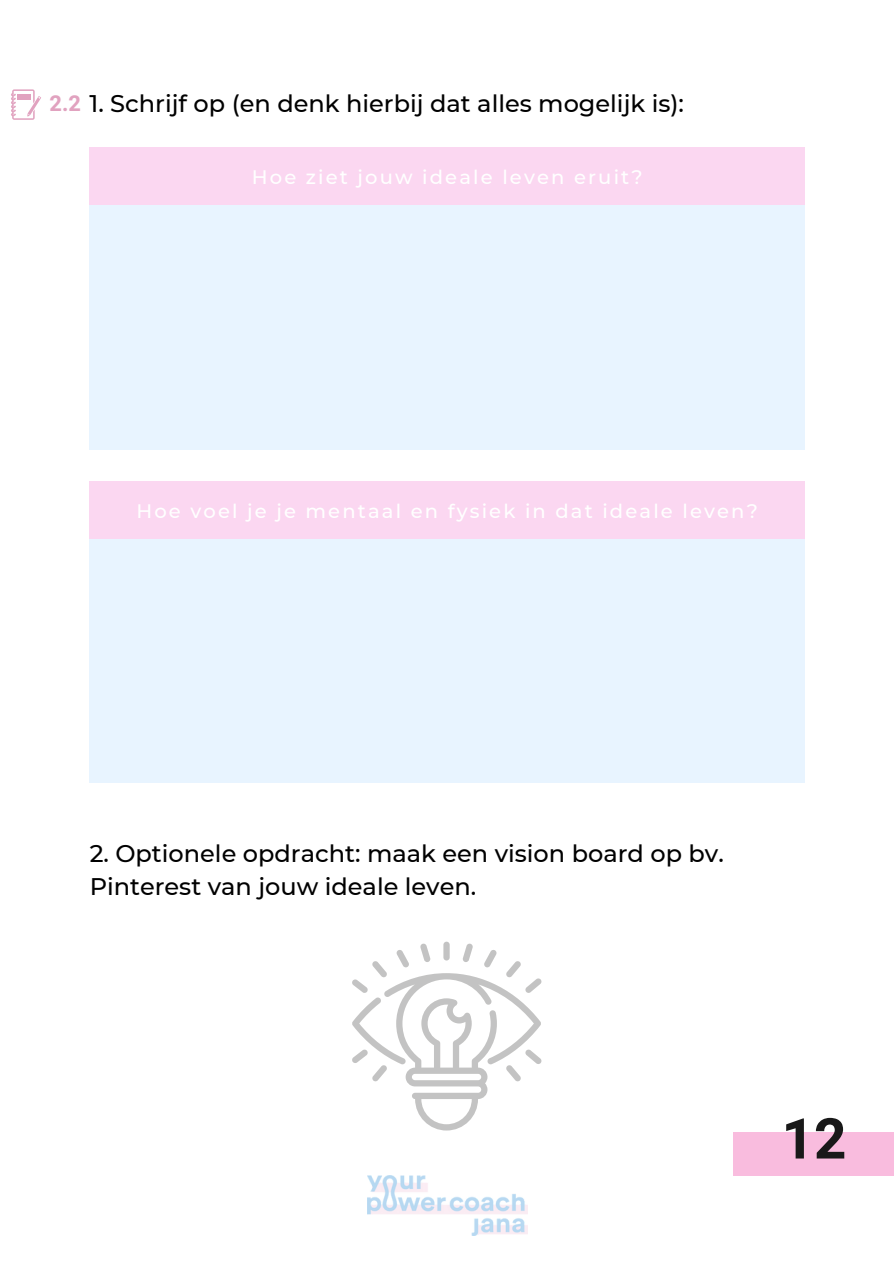
<style>
.page{position:relative;width:894px;height:1264px;background:#fff}
.page>*{position:absolute;margin:0;border:0;box-sizing:border-box;transform-origin:0 0}
.t1{font:700 56.4px "Heebo";color:#191919}
.t2{font:500 24px/32.7px "Montserrat";color:#000}
.t3{font:500 19.5px "Montserrat";letter-spacing:.11em;color:#fff}
.s1{font-family:"Heebo";font-weight:700;font-size:21.75px;color:#e1a2bf}
</style>
<div class="page">
<div style="left:733px;top:1131px;width:160px;height:44px;background:#f9bcde"></div>
<img style="left:367px;top:1175px;width:160px;height:60px">
<svg style="left:11px;top:89px;width:30px;height:31px"></svg>
<div style="left:90px;top:148px;width:715px;height:60px;background:#fbd7f1"></div>
<div style="left:89px;top:206px;width:715px;height:243px;background:#e8f4ff"></div>
<div style="left:89px;top:481px;width:715px;height:61px;background:#fbd7f1"></div>
<div style="left:89px;top:539px;width:715px;height:243px;background:#e8f4ff"></div>
<svg style="left:352px;top:943px;width:189px;height:187px"></svg>
<p class="t2" style="left:50px;top:87px;width:636px"><span class="s1">2.2</span> 1. Schrijf op (en denk hierbij dat alles mogelijk is):</p>
<p class="t3" style="left:252px;top:165px;width:392px">Hoe ziet jouw ideale leven eruit?</p>
<p class="t3" style="left:136px;top:499px;width:623px">Hoe voel je je mentaal en fysiek in dat ideale leven?</p>
<p class="t2" style="left:90px;top:837px;width:635px">2. Optionele opdracht: maak een vision board op bv.<br>Pinterest van jouw ideale leven.</p>
<p class="t1" style="left:781px;top:1099px;width:66px">12</p>
</div>
